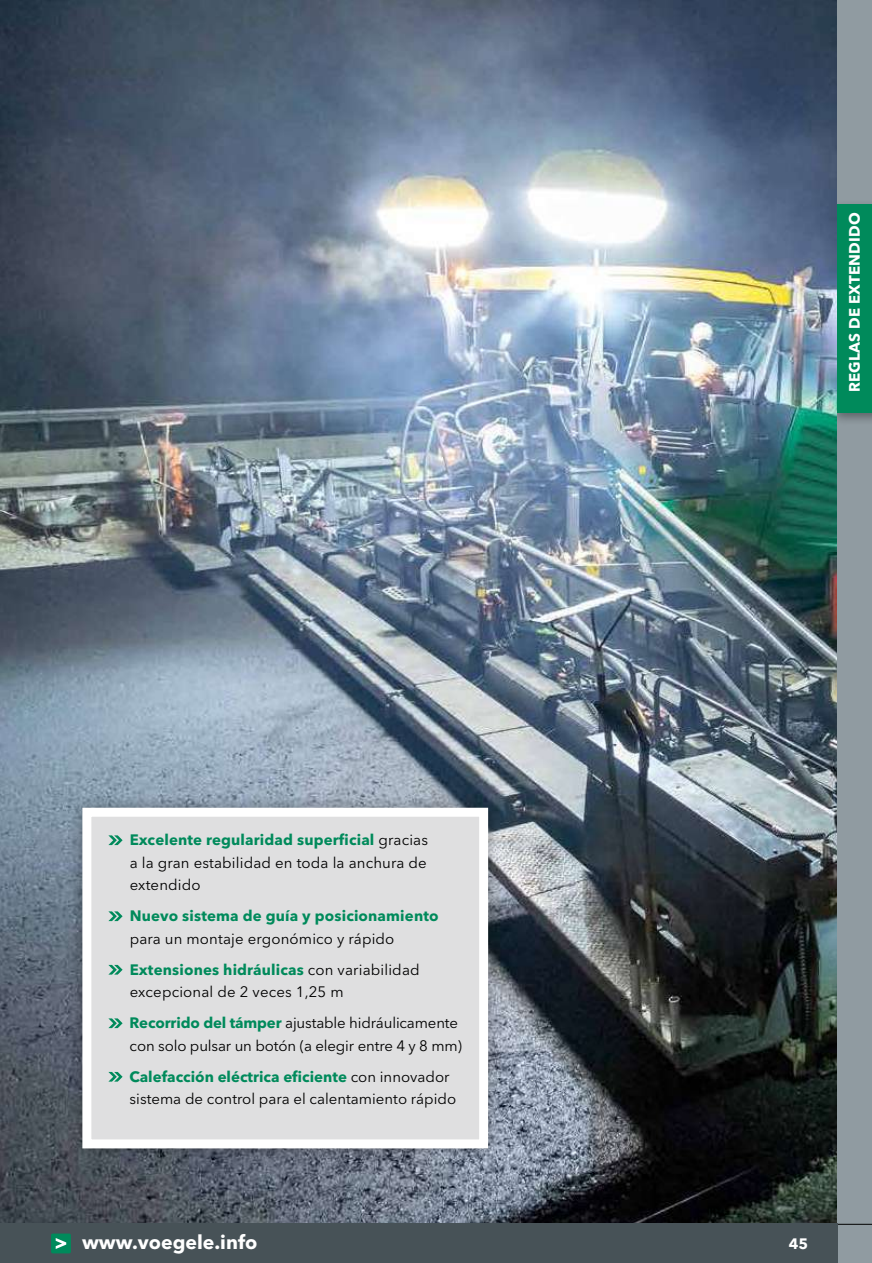
<style>
.page{position:relative;width:872px;height:1263px;background:#fff}
.page>*{position:absolute;margin:0;border:0;box-sizing:border-box;transform-origin:0 0}
.t1{font:700 19.35px "Avenir Next LT Pro";color:#fff}
.t2{font:15px/31px "Avenir Next LT Pro";color:#000}
.t3{font:700 15px "Avenir Next LT Pro";letter-spacing:.01em;color:#008a5b}
.t4{font:700 15px "Avenir Next LT Pro";letter-spacing:.01em;color:#fff}
.s1{font-weight:700;color:#008a5b}
</style>
<div class="page">
<img style="left:0;top:0;width:838px;height:1224px">
<div style="left:68px;top:793px;width:434px;height:370px;background:#000;opacity:.35"></div>
<div style="left:87px;top:812px;width:396px;height:332px;background:#dfdfe0"></div>
<svg style="left:108px;top:835px;width:15px;height:10px"></svg>
<svg style="left:108px;top:911px;width:15px;height:10px"></svg>
<svg style="left:108px;top:965px;width:15px;height:9px"></svg>
<svg style="left:108px;top:1018px;width:15px;height:10px"></svg>
<svg style="left:108px;top:1072px;width:15px;height:9px"></svg>
<div style="left:82px;top:808px;width:406px;height:340px;border:9px solid #fff"></div>
<div style="left:0;top:1224px;width:872px;height:39px;background:#475257"></div>
<div style="left:838px;top:0;width:34px;height:1263px;background:#909ba1"></div>
<div style="left:838px;top:199px;width:34px;height:227px;background:#000;opacity:.35"></div>
<div style="left:838px;top:204px;width:34px;height:208px;background:#008a5b"></div>
<div style="left:51px;top:1233px;width:20px;height:20px;background:#008a5b;border-radius:2px"></div>
<svg style="left:56px;top:1238px;width:10px;height:11px"></svg>
<hr style="left:838px;top:1224px;width:34px;height:1px;background:#000">
<p class="t4" style="left:845px;top:392px;width:177px;rotate:-90deg">Reglas de extendido</p>
<p class="t2" style="left:130px;top:828px;width:300px;line-height:22.5px;text-align:justify"><span class="s1">Excelente regularidad superficial</span> gracias a la gran estabilidad en toda la anchura de extendido</p>
<p class="t3" style="left:130px;top:907px;width:310px">Nuevo sistema de guía y posicionamiento</p>
<p class="t2" style="left:130px;top:923px;width:291px">para un montaje ergonómico y rápido<br><span class="s1">Extensiones hidráulicas</span> con variabilidad</p>
<p class="t2" style="left:130px;top:976px;width:330px">excepcional de 2 veces 1,25 m<br><span class="s1">Recorrido del támper</span> ajustable hidráulicamente</p>
<p class="t2" style="left:130px;top:1030px;width:334px">con solo pulsar un botón (a elegir entre 4 y 8 mm)<br><span class="s1">Calefacción eléctrica eficiente</span> con innovador</p>
<p class="t2" style="left:130px;top:1083px;width:328px">sistema de control para el calentamiento rápido</p>
<p class="t1" style="left:63px;top:1230px;width:196px">wwww.voegele.info</p>
<p class="t1" style="left:113px;top:1230px;width:127px">.voegel .info</p>
<p class="t4" style="left:798px;top:1236px;width:11px">4</p>
<p class="t4" style="left:788px;top:1234px;width:21px">45</p>
</div>
